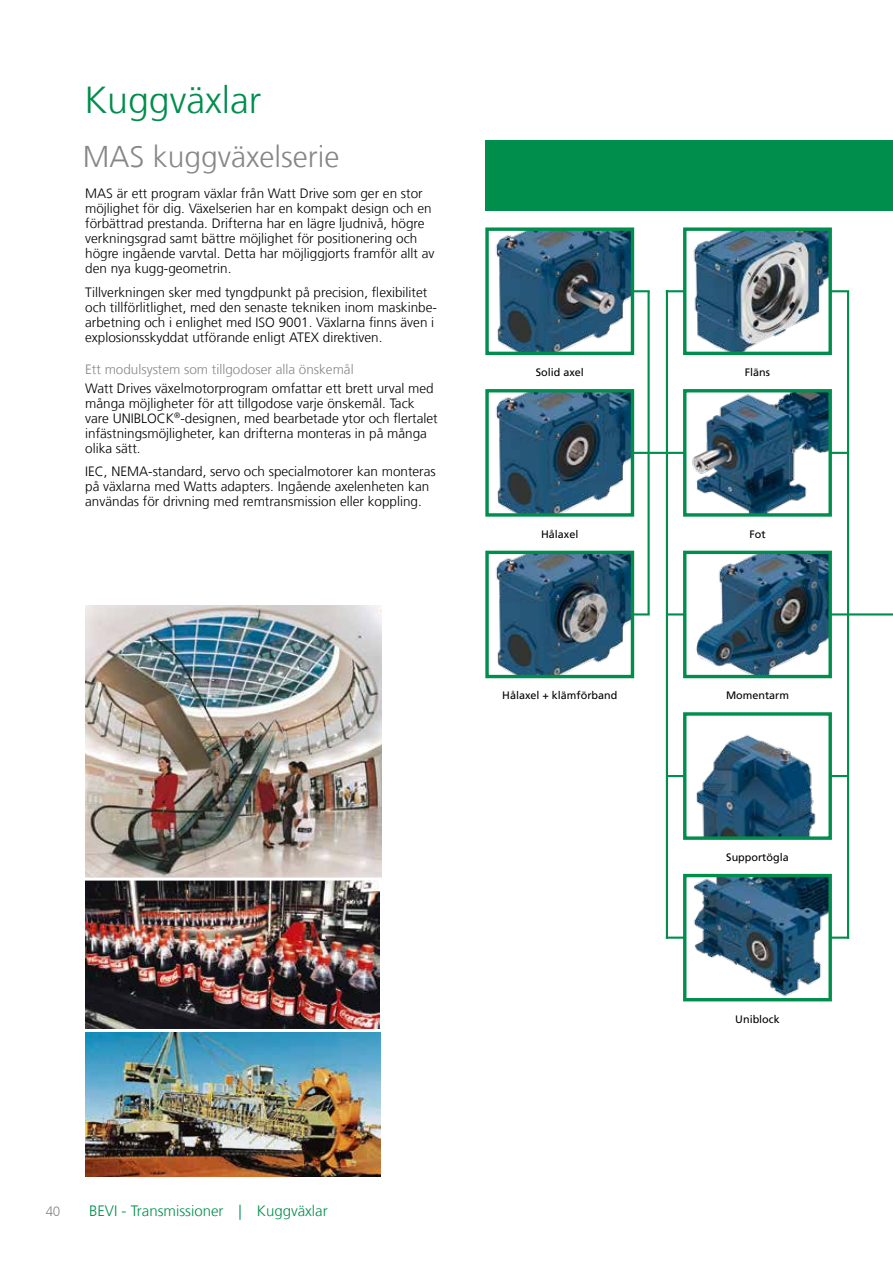
<style>
.page{position:relative;width:893px;height:1263px;background:#fff}
.page>*{position:absolute;margin:0;border:0;box-sizing:border-box;transform-origin:0 0}
.t1{font:300 37.5px "Frutiger LT Com";color:#008e4d}
.t2{font:300 30px "Frutiger LT Com";color:#878787}
.t3{font:300 15px "Frutiger LT Com";color:#008e4d}
.t4{font:300 13.5px/15px "Frutiger LT Com";color:#000}
.t5{font:300 13.5px "Frutiger LT Com";color:#878787}
.t6{font:10.8px "Frutiger LT Com";color:#000}
</style>
<div class="page">
<img style="left:86px;top:880px;width:294px;height:297px">
<img style="left:86px;top:606px;width:296px;height:271px">
<hr style="left:83px;top:1029px;width:304px;height:3px;background:#fff">
<hr style="left:666px;top:290px;width:183px;height:2px;background:#008e4d">
<img style="left:687px;top:231px;width:141px;height:120px">
<div style="left:683px;top:227px;width:149px;height:128px;border:3px solid #008e4d"></div>
<hr style="left:633px;top:452px;width:216px;height:2px;background:#008e4d">
<hr style="left:667px;top:613px;width:226px;height:2px;background:#008e4d">
<hr style="left:667px;top:775px;width:181px;height:2px;background:#008e4d">
<hr style="left:666px;top:936px;width:183px;height:3px;background:#008e4d">
<img style="left:687px;top:393px;width:141px;height:120px">
<div style="left:683px;top:389px;width:149px;height:128px;border:3px solid #008e4d"></div>
<img style="left:687px;top:555px;width:141px;height:119px">
<div style="left:683px;top:551px;width:149px;height:127px;border:3px solid #008e4d"></div>
<img style="left:687px;top:734px;width:141px;height:102px">
<div style="left:683px;top:712px;width:149px;height:128px;border:3px solid #008e4d"></div>
<img style="left:687px;top:878px;width:141px;height:119px">
<div style="left:683px;top:874px;width:149px;height:127px;border:3px solid #008e4d"></div>
<img style="left:496px;top:231px;width:134px;height:120px">
<div style="left:485px;top:227px;width:149px;height:128px;border:3px solid #008e4d"></div>
<img style="left:496px;top:393px;width:134px;height:120px">
<div style="left:485px;top:389px;width:149px;height:128px;border:3px solid #008e4d"></div>
<img style="left:496px;top:555px;width:134px;height:119px">
<div style="left:485px;top:551px;width:149px;height:127px;border:3px solid #008e4d"></div>
<hr style="left:647px;top:291px;width:3px;height:323px;background:#008e4d">
<hr style="left:666px;top:290px;width:2px;height:649px;background:#008e4d">
<hr style="left:847px;top:291px;width:2px;height:648px;background:#008e4d">
<svg style="left:633px;top:290px;width:17px;height:2px"></svg>
<svg style="left:632px;top:613px;width:18px;height:2px"></svg>
<div style="left:485px;top:140px;width:408px;height:70px;background:#008e4d"></div>
<h1 class="t1" style="left:84px;top:78px;width:179px">Kuggväxlar</h1>
<h2 class="t2" style="left:83px;top:139px;width:258px">MAS kuggväxelserie</h2>
<p class="t4" style="left:85px;top:186px;width:351px">MAS är ett program växlar från Watt Drive som ger en stor möjlighet för dig. Växelserien har en kompakt design och en förbättrad prestanda. Drifterna har en lägre ljudnivå, högre verkningsgrad samt bättre möjlighet för positionering och högre ingående varvtal. Detta har möjliggjorts framför allt av den nya kugg-geometrin.</p>
<p class="t4" style="left:85px;top:285px;width:353px">Tillverkningen sker med tyngdpunkt på precision, flexibilitet och tillförlitlighet, med den senaste tekniken inom maskinbe&shy;arbetning och i enlighet med ISO 9001. Växlarna finns även i explosionsskyddat utförande enligt ATEX direktiven.</p>
<p class="t5" style="left:85px;top:361px;width:270px">Ett modulsystem som tillgodoser alla önskemål</p>
<p class="t4" style="left:85px;top:381px;width:354px">Watt Drives växelmotorprogram omfattar ett brett urval med många möjligheter för att tillgodose varje önskemål. Tack vare UNIBLOCK<sup>®</sup>-designen, med bearbetade ytor och flertalet infästningsmöjligheter, kan drifterna monteras in på många olika sätt.</p>
<p class="t4" style="left:85px;top:464px;width:352px">IEC, NEMA-standard, servo och specialmotorer kan monteras på växlarna med Watts adapters. Ingående axelenheten kan användas för drivning med remtransmission eller koppling.</p>
<p class="t6" style="left:536px;top:366px;width:50px">Solid axel</p>
<p class="t6" style="left:541px;top:528px;width:39px">Hålaxel</p>
<p class="t6" style="left:502px;top:689px;width:117px">Hålaxel + klämförband</p>
<p class="t5" style="left:46px;top:1204px;width:16px">40</p>
<p class="t3" style="left:89px;top:1202px;width:240px">BEVI - Transmissioner | Kuggväxlar</p>
<p class="t6" style="left:745px;top:366px;width:27px">Fläns</p>
<p class="t6" style="left:749px;top:528px;width:18px">Fot</p>
<p class="t6" style="left:726px;top:689px;width:65px">Momentarm</p>
<p class="t6" style="left:726px;top:851px;width:64px">Supportögla</p>
<p class="t6" style="left:735px;top:1012px;width:46px">Uniblock</p>
</div>
